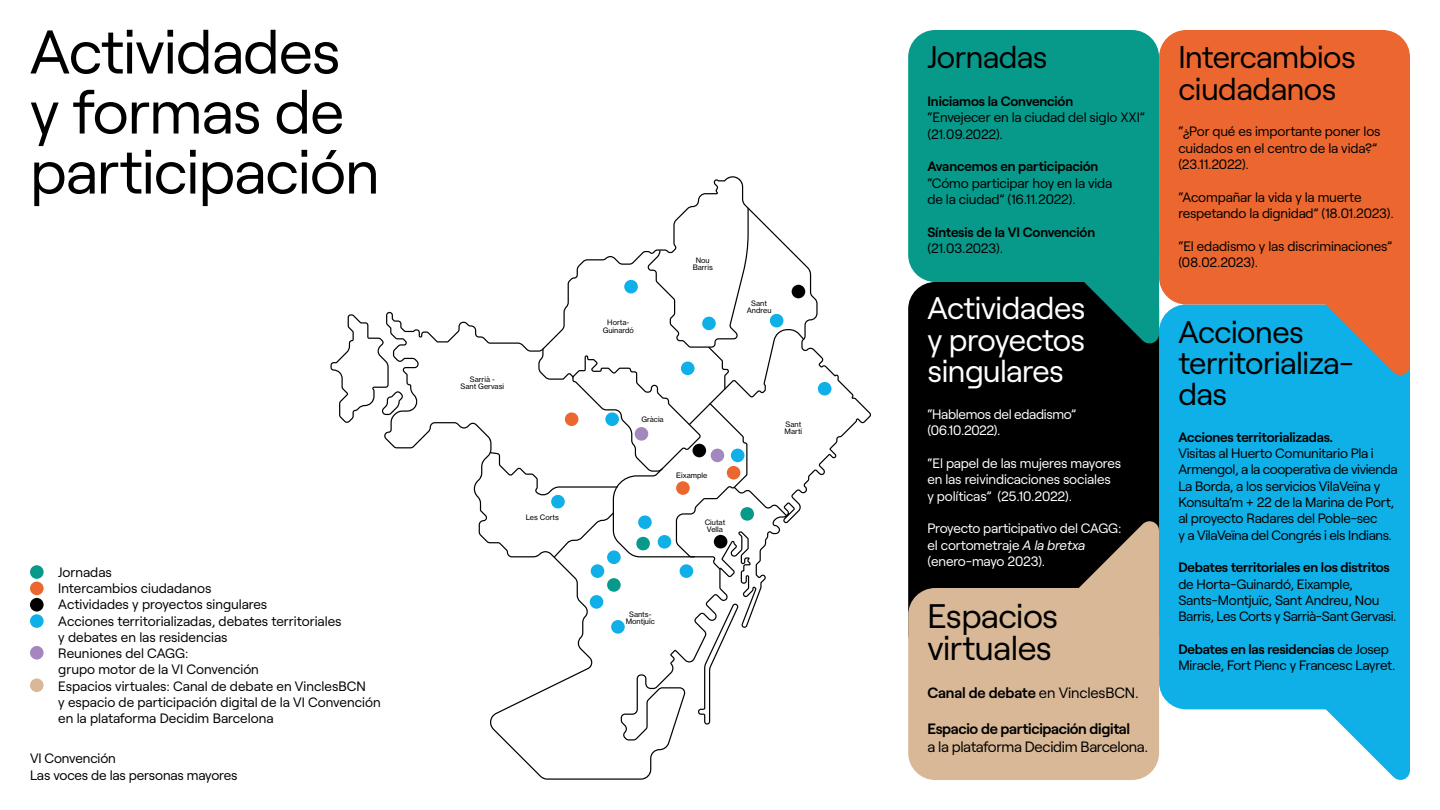
<style>
.page{position:relative;width:1440px;height:810px;background:#fff}
.page>*{position:absolute;margin:0;border:0;box-sizing:border-box;transform-origin:0 0}
.t1{font:61.5px/60px "Roobert";letter-spacing:-.015em;color:#000}
.t2{font:34.05px/31.3px "Roobert";letter-spacing:-.015em;color:#000}
.t3{font:31.28px/31.3px "Roobert";letter-spacing:-.015em;color:#000}
.t4{font:31.28px/31.3px "Roobert";letter-spacing:-.015em;color:#fff;text-align:justify}
.t5{font:600 15px "Roobert";letter-spacing:-.02em;color:#000}
.t6{font:15px "Roobert";letter-spacing:-.02em;color:#000}
.t7{font:13.58px/16.4px "Roobert";letter-spacing:-.01em;color:#000}
.t8{font:13.58px/16.4px "Roobert";letter-spacing:-.015em;color:#fff}
.t9{font:600 13.58px "Roobert";letter-spacing:-.015em;color:#000}
.t10{font:7.35px/7.4px "N Haas Grotesk TX Std 55 Rg";color:#010202;text-align:center}
.s1{font-style:italic}
.s2{font-weight:400}
.s3{font-weight:600}
</style>
<div class="page">
<div style="left:1159px;top:304px;width:251px;height:405px;background:#0eb0e7;border-radius:27px"></div>
<svg style="left:1272px;top:687px;width:138px;height:93px"></svg>
<div style="left:30px;top:565px;width:14px;height:14px;background:#079a8b;border-radius:50%"></div>
<div style="left:30px;top:582px;width:14px;height:13px;background:#ec672f;border-radius:50%"></div>
<div style="left:30px;top:598px;width:14px;height:14px;background:#000;border-radius:50%"></div>
<div style="left:30px;top:614px;width:14px;height:14px;background:#0eb0e7;border-radius:50%"></div>
<div style="left:30px;top:646px;width:14px;height:14px;background:#a387be;border-radius:50%"></div>
<div style="left:30px;top:678px;width:14px;height:14px;background:#d8b897;border-radius:50%"></div>
<div style="left:1159px;top:30px;width:251px;height:274px;background:#ec672f;border-radius:27px"></div>
<div style="left:908px;top:30px;width:251px;height:252px;background:#079a8b;border-radius:27px"></div>
<div style="left:908px;top:282px;width:251px;height:378px;background:#000;border-radius:27px"></div>
<div style="left:908px;top:588px;width:251px;height:192px;background:#d8b897;border-radius:27px"></div>
<svg style="left:1272px;top:282px;width:138px;height:93px"></svg>
<svg style="left:1084px;top:206px;width:85px;height:174px"></svg>
<svg style="left:384px;top:176px;width:487px;height:604px"></svg>
<svg style="left:330px;top:314px;width:73px;height:109px"></svg>
<svg style="left:698px;top:604px;width:40px;height:121px"></svg>
<div style="left:607px;top:578px;width:14px;height:14px;background:#079a8b;border-radius:50%"></div>
<div style="left:591px;top:564px;width:13px;height:14px;background:#0eb0e7;border-radius:50%"></div>
<svg style="left:490px;top:207px;width:315px;height:364px"></svg>
<div style="left:680px;top:564px;width:13px;height:14px;background:#0eb0e7;border-radius:50%"></div>
<div style="left:714px;top:535px;width:13px;height:13px;background:#000;border-radius:50%"></div>
<div style="left:590px;top:595px;width:13px;height:14px;background:#0eb0e7;border-radius:50%"></div>
<div style="left:611px;top:620px;width:14px;height:14px;background:#0eb0e7;border-radius:50%"></div>
<div style="left:565px;top:412px;width:13px;height:14px;background:#ec672f;border-radius:50%"></div>
<div style="left:676px;top:481px;width:14px;height:14px;background:#ec672f;border-radius:50%"></div>
<div style="left:727px;top:466px;width:13px;height:14px;background:#ec672f;border-radius:50%"></div>
<div style="left:731px;top:449px;width:14px;height:13px;background:#0eb0e7;border-radius:50%"></div>
<div style="left:711px;top:449px;width:13px;height:13px;background:#a387be;border-radius:50%"></div>
<div style="left:693px;top:444px;width:13px;height:13px;background:#000;border-radius:50%"></div>
<div style="left:770px;top:314px;width:13px;height:13px;background:#0eb0e7;border-radius:50%"></div>
<div style="left:818px;top:382px;width:13px;height:14px;background:#0eb0e7;border-radius:50%"></div>
<div style="left:792px;top:285px;width:13px;height:13px;background:#000;border-radius:50%"></div>
<svg style="left:1079px;top:504px;width:81px;height:147px"></svg>
<h1 class="t1" style="left:30px;top:17px;width:351px">Actividades y formas de participación</h1>
<p class="t7" style="left:58px;top:563px;width:324px">Jornadas<br>Intercambios ciudadanos<br>Actividades y proyectos singulares<br>Acciones territorializadas, debates territoriales<br>y debates en las residencias<br>Reuniones del CAGG:<br>grupo motor de la VI Convención<br>Espacios virtuales: Canal de debate en VinclesBCN<br>y espacio de participación digital de la VI Convención en la plataforma Decidim Barcelona</p>
<p class="t7" style="left:30px;top:749px;width:209px">VI Convención<br>Las voces de las personas mayores</p>
<p class="t10" style="left:461px;top:375px;width:45px">Sarrià -<br>Sant Gervasi</p>
<p class="t10" style="left:526px;top:514px;width:35px">Les Corts</p>
<p class="t10" style="left:603px;top:319px;width:33px">Horta-<br>Guinardó</p>
<p class="t10" style="left:693px;top:257px;width:22px">Nou<br>Barris</p>
<p class="t10" style="left:747px;top:299px;width:26px">Sant<br>Andreu</p>
<p class="t10" style="left:641px;top:416px;width:24px">Gràcia</p>
<p class="t10" style="left:676px;top:472px;width:33px">Eixample</p>
<p class="t10" style="left:705px;top:519px;width:22px">Ciutat<br>Vella</p>
<p class="t10" style="left:626px;top:610px;width:31px">Sants-<br>Montjuïc</p>
<p class="t10" style="left:785px;top:421px;width:19px;text-align:left">Sant<br>Martí</p>
<h3 class="t3" style="left:927px;top:39px;width:122px">Jornadas</h3>
<p class="t9" style="left:927px;top:91px;width:147px">Iniciamos la Convención</p>
<p class="t7" style="left:927px;top:108px;width:219px">“Envejecer en la ciudad del siglo XXI” (21.09.2022).</p>
<p class="t9" style="left:927px;top:156px;width:172px">Avancemos en participación</p>
<p class="t7" style="left:927px;top:174px;width:186px">“Cómo participar hoy en la vida de la ciudad” (16.11.2022).</p>
<p class="t9" style="left:927px;top:221px;width:169px">Síntesis de la VI Convención</p>
<p class="t7" style="left:927px;top:239px;width:77px">(21.03.2023).</p>
<h3 class="t4" style="left:927px;top:290px;width:160px">Actividades y proyectos singulares</h3>
<p class="t8" style="left:927px;top:405px;width:150px">“Hablemos del edadismo” (06.10.2022).</p>
<p class="t8" style="left:927px;top:454px;width:195px">“El papel de las mujeres mayores en las reivindicaciones sociales<br>y políticas” (25.10.2022).</p>
<p class="t8" style="left:927px;top:519px;width:195px">Proyecto participativo del CAGG: el cortometraje <span class="s1">A la bretxa </span>(enero-mayo 2023).</p>
<h2 class="t2" style="left:927px;top:598px;width:132px">Espacios virtuales</h2>
<p class="t5" style="left:927px;top:681px;width:213px">Canal de debate <span class="s2">en VinclesBCN.</span></p>
<p class="t5" style="left:927px;top:717px;width:204px">Espacio de participación digital</p>
<p class="t6" style="left:927px;top:735px;width:222px">a la plataforma Decidim Barcelona.</p>
<h3 class="t3" style="left:1178px;top:39px;width:179px">Intercambios ciudadanos</h3>
<p class="t7" style="left:1178px;top:122px;width:204px">“¿Por qué es importante poner los cuidados en el centro de la vida?” (23.11.2022).</p>
<p class="t7" style="left:1178px;top:188px;width:217px">“Acompañar la vida y la muerte respetando la dignidad” (18.01.2023).</p>
<p class="t7" style="left:1178px;top:237px;width:215px">“El edadismo y las discriminaciones” (08.02.2023).</p>
<h3 class="t3" style="left:1178px;top:314px;width:177px">Acciones territorializa&shy;das</h3>
<p class="t9" style="left:1178px;top:426px;width:156px">Acciones territorializadas.</p>
<p class="t7" style="left:1178px;top:444px;width:221px">Visitas al Huerto Comunitario Pla i Armengol, a la cooperativa de vivienda La Borda, a los servicios VilaVeïna y Konsulta’m + 22 de la Marina de Port, al proyecto Radares del Poble-sec<br>y a VilaVeïna del Congrés i els Indians.</p>
<p class="t9" style="left:1178px;top:557px;width:213px">Debates territoriales en los distritos</p>
<p class="t7" style="left:1178px;top:575px;width:220px">de Horta-Guinardó, Eixample,<br>Sants-Montjuïc, Sant Andreu, Nou<br>Barris, Les Corts y Sarrià-Sant Gervasi.</p>
<p class="t7" style="left:1178px;top:640px;width:219px"><span class="s3">Debates en las residencias</span> de Josep<br>Miracle, Fort Pienc y Francesc Layret.</p>
</div>
